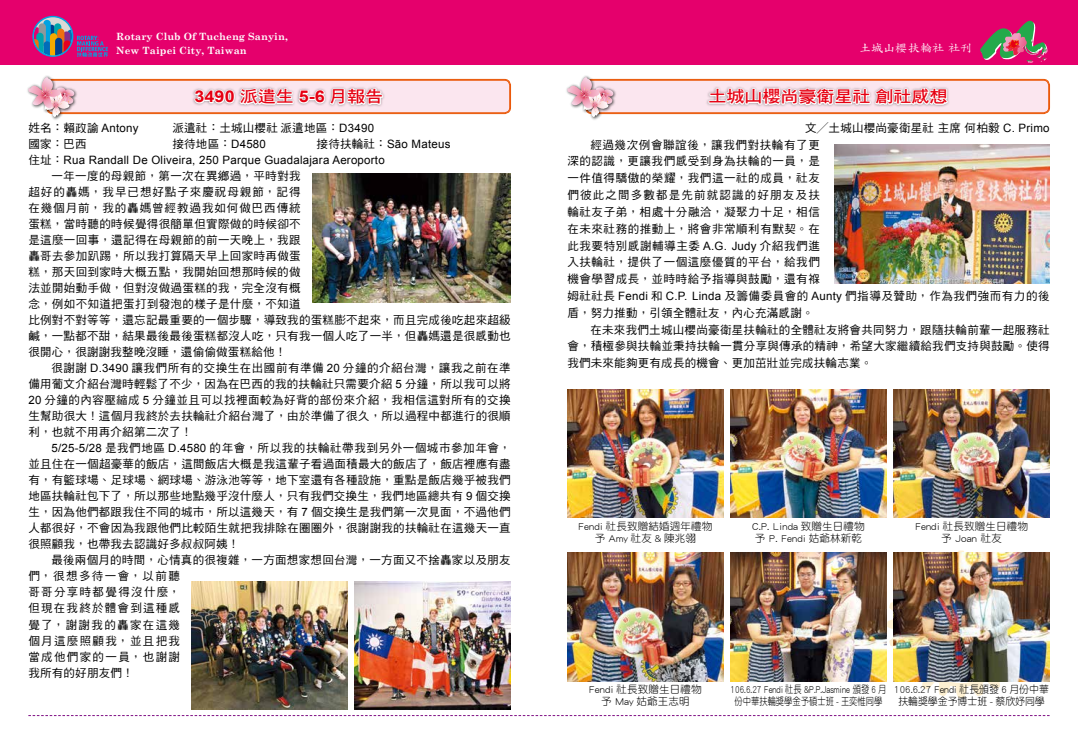
<style>
.page{position:relative;width:1078px;height:738px;background:#fff}
.page>*{position:absolute;margin:0;border:0;box-sizing:border-box;transform-origin:0 0}
.t1{font:700 16.2px "Arial";color:#e60012;scale:1.11 1}
.t2{font:16.2px "DF Hei Std W7";color:#e60012;scale:1.11 1}
.t3{font:11.5px/16px "DF Hei Std W5";letter-spacing:.03em;color:#000;text-align:justify}
.t4{font:11.5px "DF Hei Std W5";letter-spacing:.05em;color:#000}
.t5{font:11.5px/16px "DF Hei Std W5";letter-spacing:.11em;color:#000}
.t6{font:11.5px/16px "Arial";letter-spacing:.02em;color:#000}
.t7{font:11.5px "DF Hei Std W5";letter-spacing:.055em;color:#000}
.t8{font:11.5px "DF Hei Std W5";letter-spacing:.1em;color:#000}
.t9{font:11.4px "DF Kai Shu Std W5";color:#fff;scale:1.05 1}
.t10{font:10.5px/12px "DF Yuan Std W3";letter-spacing:.015em;color:#000;text-align:center}
.t11{font:10.5px/12px "DF Yuan Std W3";letter-spacing:.015em;color:#000;text-align:center;scale:.79 1}
.t12{font:10.5px/12px "DF Yuan Std W3";letter-spacing:.015em;color:#000;text-align:center;scale:.94 1}
.t13{font:700 10px/14px "Century Schoolbook";letter-spacing:.01em;color:#fff}
.s1{font-family:"DF Hei Std W7";font-weight:400}
.s2{font-family:"Arial"}
.s3{font-family:"DF Hei Std W5"}
</style>
<div class="page">
<div style="left:0;top:0;width:1077px;height:65px;background:#e5006c"></div>
<svg style="left:980px;top:21px;width:67px;height:41px"></svg>
<svg style="left:887px;top:550px;width:147px;height:147px"></svg>
<svg style="left:32px;top:16px;width:76px;height:41px"></svg>
<img style="left:567px;top:389px;width:156px;height:128px">
<img style="left:312px;top:173px;width:198px;height:129px">
<img style="left:567px;top:552px;width:156px;height:128px">
<img style="left:730px;top:389px;width:156px;height:128px">
<img style="left:191px;top:581px;width:156px;height:128px">
<img style="left:730px;top:552px;width:156px;height:128px">
<img style="left:893px;top:389px;width:156px;height:128px">
<img style="left:354px;top:581px;width:156px;height:128px">
<img style="left:893px;top:552px;width:156px;height:128px">
<div style="left:47px;top:80px;width:463px;height:33px;background:#fbe6ef;border-radius:6px"></div>
<div style="left:46px;top:79px;width:464px;height:35px;border:1px solid #ea5504;border-radius:6px"></div>
<div style="left:47px;top:80px;width:462px;height:33px;border:1px solid #ea5504;border-radius:5px"></div>
<div style="left:586px;top:80px;width:462px;height:33px;background:#fbe6ef;border-radius:6px"></div>
<div style="left:585px;top:79px;width:464px;height:35px;border:1px solid #ea5504;border-radius:6px"></div>
<div style="left:586px;top:80px;width:462px;height:33px;border:1px solid #ea5504;border-radius:5px"></div>
<div style="left:26px;top:75px;width:52px;height:46px;background:#000;opacity:.75"></div>
<svg style="left:28px;top:77px;width:48px;height:40px"></svg>
<div style="left:565px;top:75px;width:52px;height:46px;background:#000;opacity:.75"></div>
<svg style="left:567px;top:77px;width:47px;height:40px"></svg>
<svg style="left:193px;top:87px;width:191px;height:19px"></svg>
<svg style="left:707px;top:86px;width:243px;height:29px"></svg>
<img style="left:834px;top:145px;width:215px;height:138px">
<p class="t13" style="left:116px;top:29px;width:173px">Rotary Club Of Tucheng Sanyin,<br>New Taipei City, Taiwan</p>
<p class="t9" style="left:858px;top:42px;width:109px">土城山櫻扶輪社 社刊</p>
<h1 class="t1" style="left:194px;top:86px;width:171px">3490 <span class="s1">派遣生</span> 5-6 <span class="s1">月報告</span></h1>
<h1 class="t2" style="left:708px;top:88px;width:217px">土城山櫻尚豪衛星社創社感想</h1>
<p class="t3" style="left:28px;top:119px;width:112px">姓名：賴政諭 <span class="s2">Antony</span></p>
<p class="t3" style="left:172px;top:119px;width:203px">派遣社：土城山櫻社派遣地區：<span class="s2">D3490</span></p>
<p class="t3" style="left:28px;top:135px;width:60px">國家：巴西</p>
<p class="t3" style="left:172px;top:135px;width:95px">接待地區：<span class="s2">D4580</span></p>
<p class="t6" style="left:28px;top:136px;width:423px;text-indent:288px"><span class="s3">接待扶輪社：</span>São Mateus<span class="s3">住址：</span>Rua Randall De Oliveira, 250 Parque Guadalajara Aeroporto</p>
<p class="t3" style="left:28px;top:167px;width:483px;text-align:left;text-indent:23px">一年一度的母親節，第一次在異鄉過，平時對我<br>超好的轟媽，我早已想好點子來慶祝母親節，記得<br>在幾個月前，我的轟媽曾經教過我如何做巴西傳統<br>蛋糕，當時聽的時候覺得很簡單但實際做的時候卻不<br>是這麼一回事，還記得在母親節的前一天晚上，我跟<br>轟哥去參加趴踢，所以我打算隔天早上回家時再做蛋<br>糕，那天回到家時大概五點，我開始回想那時候的做<br>法並開始動手做，但對沒做過蛋糕的我，完全沒有概<br>念，例如不知道把蛋打到發泡的樣子是什麼，不知道<br>比例對不對等等，還忘記最重要的一個步驟，導致我的蛋糕膨不起來，而且完成後吃起來超級鹹，一點都不甜，結果最後最後蛋糕都沒人吃，只有我一個人吃了一半，但轟媽還是很感動也很開心，很謝謝我整晚沒睡，還偷偷做蛋糕給他！</p>
<p class="t3" style="left:28px;top:359px;width:483px;text-indent:23px">很謝謝 <span class="s2">D.3490</span> 讓我們所有的交換生在出國前有準備 <span class="s2">20</span> 分鐘的介紹台灣，讓我之前在準備用葡文介紹台灣時輕鬆了不少，因為在巴西的我的扶輪社只需要介紹 <span class="s2">5</span> 分鐘，所以我可以將<span class="s2">20</span> 分鐘的內容壓縮成 <span class="s2">5</span> 分鐘並且可以找裡面較為好背的部份來介紹，我相信這對所有的交換生幫助很大！這個月我終於去扶輪社介紹台灣了，由於準備了很久，所以過程中都進行的很順利，也就不用再介紹第二次了！</p>
<p class="t3" style="left:28px;top:439px;width:484px;text-indent:23px"><span class="s2">5/25-5/28</span> 是我們地區 <span class="s2">D.4580</span> 的年會，所以我的扶輪社帶我到另外一個城市參加年會，並且住在一個超豪華的飯店，這間飯店大概是我這輩子看過面積最大的飯店了，飯店裡應有盡有，有籃球場、足球場、網球場、游泳池等等，地下室還有各種設施，重點是飯店幾乎被我們地區扶輪社包下了，所以那些地點幾乎沒什麼人，只有我們交換生，我們地區總共有 <span class="s2">9</span> 個交換生，因為他們都跟我住不同的城市，所以這幾天，有 <span class="s2">7</span> 個交換生是我們第一次見面，不過他們人都很好，不會因為我跟他們比較陌生就把我排除在圈圈外，很謝謝我的扶輪社在這幾天一直很照顧我，也帶我去認識好多叔叔阿姨！</p>
<p class="t5" style="left:28px;top:551px;width:483px;text-indent:23px">最後兩個月的時間，心情真的很複雜，一方面想家想回台灣，一方面又不捨轟家以及朋友們，很想多待一會，以前聽<br>哥哥分享時都覺得沒什麼，<br>但現在我終於體會到這種感<br>覺了，謝謝我的轟家在這幾<br>個月這麼照顧我，並且把我<br>當成他們家的一員，也謝謝<br>我所有的好朋友們！</p>
<p class="t3" style="left:805px;top:119px;width:246px">文╱土城山櫻尚豪衛星社主席何柏毅 <span class="s2">C. Primo</span></p>
<p class="t7" style="left:590px;top:138px;width:231px">經過幾次例會聯誼後，讓我們對扶輪有了更</p>
<p class="t4" style="left:567px;top:155px;width:254px">深的認識，更讓我們感受到身為扶輪的一員，是</p>
<p class="t4" style="left:567px;top:172px;width:254px">一件值得驕傲的榮耀，我們這一社的成員，社友</p>
<p class="t8" style="left:567px;top:188px;width:254px">們彼此之間多數都是先前就認識的好朋友及扶</p>
<p class="t4" style="left:567px;top:205px;width:254px">輪社友子弟，相處十分融洽，凝聚力十足，相信</p>
<p class="t4" style="left:567px;top:222px;width:254px">在未來社務的推動上，將會非常順利有默契。在</p>
<p class="t7" style="left:567px;top:239px;width:254px">此我要特別感謝輔導主委 <span class="s2">A.G. Judy</span> 介紹我們進</p>
<p class="t4" style="left:567px;top:256px;width:254px">入扶輪社，提供了一個這麼優質的平台，給我們</p>
<p class="t4" style="left:567px;top:272px;width:254px">機會學習成長，並時時給予指導與鼓勵，還有褓</p>
<p class="t4" style="left:567px;top:289px;width:483px">姆社社長 <span class="s2">Fendi</span> 和 <span class="s2">C.P. Linda</span> 及籌備委員會的 <span class="s2">Aunty</span> 們指導及贊助，作為我們強而有力的後</p>
<p class="t3" style="left:567px;top:304px;width:248px">盾，努力推動，引領全體社友，內心充滿感謝。</p>
<p class="t3" style="left:590px;top:321px;width:460px">在未來我們土城山櫻尚豪衛星扶輪社的全體社友將會共同努力，跟隨扶輪前輩一起服務社</p>
<p class="t3" style="left:567px;top:338px;width:483px">會，積極參與扶輪並秉持扶輪一貫分享與傳承的精神，希望大家繼續給我們支持與鼓勵。使得</p>
<p class="t3" style="left:567px;top:354px;width:306px">我們未來能夠更有成長的機會、更加茁壯並完成扶輪志業。</p>
<p class="t10" style="left:578px;top:519px;width:135px">Fendi 社長致贈結婚週年禮物予 Amy 社友 &amp; 陳兆翎</p>
<p class="t10" style="left:752px;top:519px;width:114px;text-align:left">C.P. Linda 致贈生日禮物予 P. Fendi 姑爺林新乾</p>
<p class="t10" style="left:915px;top:519px;width:114px">Fendi 社長致贈生日禮物予 Joan 社友</p>
<p class="t10" style="left:589px;top:682px;width:114px">Fendi 社長致贈生日禮物予 May 姑爺王志明</p>
<p class="t11" style="left:730px;top:682px;width:199px">106.6.27 Fendi 社長 &amp;P.P.Jasmine 頒發 6 月份中華扶輪獎學金予碩士班 - 王奕惟同學</p>
<p class="t12" style="left:894px;top:682px;width:166px">106.6.27 Fendi 社長頒發 6 月份中華扶輪獎學金予博士班 - 蔡欣妤同學</p>
</div>
